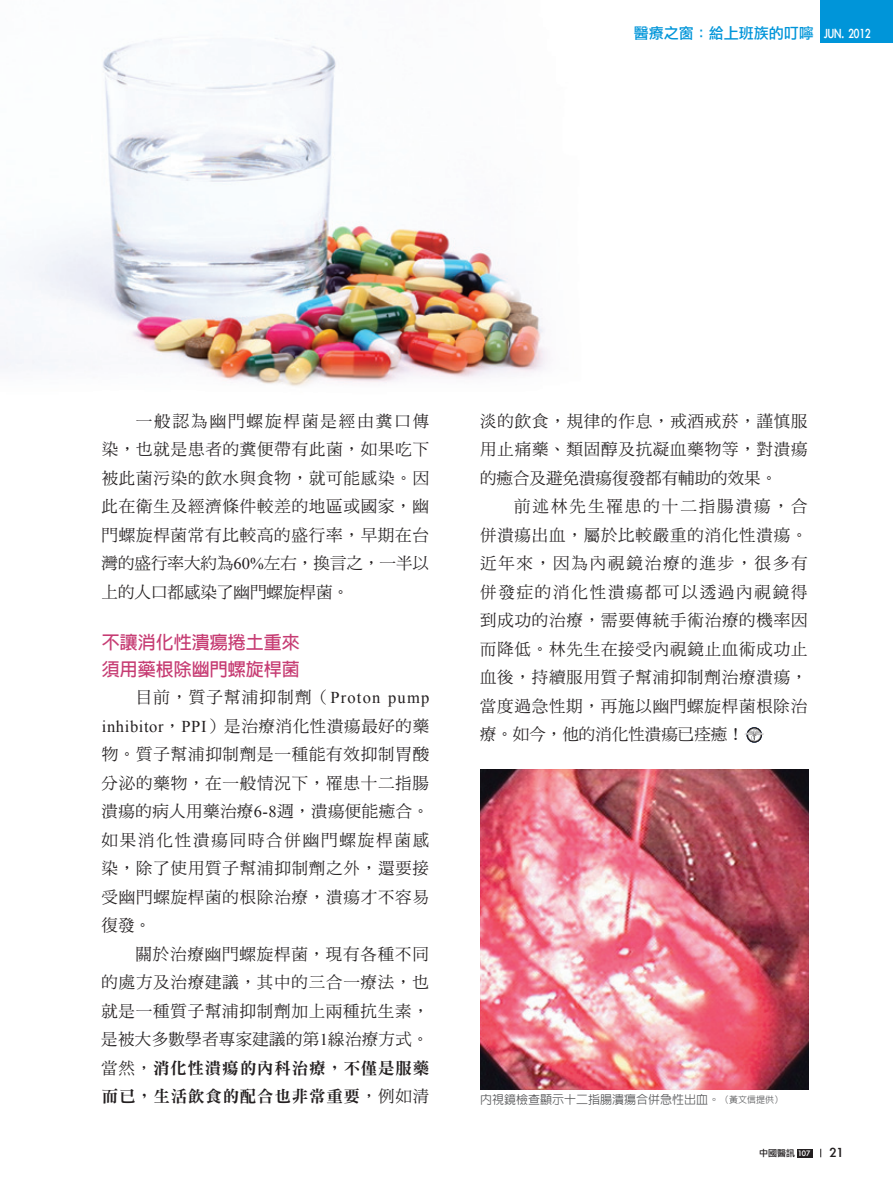
<style>
.page{position:relative;width:893px;height:1191px;background:#fff}
.page>*{position:absolute;margin:0;border:0;box-sizing:border-box;transform-origin:0 0}
.t1{font:700 18px/27px "Lin Gothic";color:#c63c73}
.t2{font:16.5px/28.5px "DF Ming Std W5";letter-spacing:.045em;color:#231f20;text-align:justify}
.t3{font:16.5px/28.5px "DF Ming Std W9";letter-spacing:.045em;color:#231f20}
.t4{font:15px "Li Gothic Med";color:#0095d9}
.t5{font:15px "Li Gothic Med";color:#231f20}
.t6{font:500 12px "Lin Gothic";color:#57585a}
.t7{font:9px "Li Gothic Med";color:#231f20}
.s1{color:#fff}
.s2{font-family:"Times New Roman"}
.s3{font-family:"DF Ming Std W5"}
.s4{font-size:9px}
</style>
<div class="page">
<img style="left:0;top:38px;width:548px;height:348px">
<svg style="left:746px;top:727px;width:16px;height:15px"></svg>
<svg style="left:744px;top:728px;width:20px;height:13px"></svg>
<img style="left:480px;top:769px;width:328px;height:320px">
<div style="left:797px;top:1148px;width:15px;height:9px;background:#231f20"></div>
<div style="left:821px;top:0;width:72px;height:43px;background:#0095d9"></div>
<p class="t4" style="left:634px;top:26px;width:238px">醫療之窗：給上班族的叮嚀 <span class="s1">JUN. 2012</span></p>
<p class="t2" style="left:101px;top:406px;width:329px;text-indent:34px">一般認為幽門螺旋桿菌是經由糞口傳染，也就是患者的糞便帶有此菌，如果吃下被此菌污染的飲水與食物，就可能感染。因此在衛生及經濟條件較差的地區或國家，幽門螺旋桿菌常有比較高的盛行率，早期在台灣的盛行率大約為<span class="s2">60%</span>左右，換言之，一半以上的人口都感染了幽門螺旋桿菌。</p>
<p class="t1" style="left:102px;top:629px;width:200px">不讓消化性潰瘍捲土重來須用藥根除幽門螺旋桿菌</p>
<p class="t2" style="left:102px;top:682px;width:329px;text-indent:34px">目前，質子幫浦抑制劑（<span class="s2">Proton pump inhibitor</span>，<span class="s2">PPI</span>）是治療消化性潰瘍最好的藥物。質子幫浦抑制劑是一種能有效抑制胃酸分泌的藥物，在一般情況下，罹患十二指腸潰瘍的病人用藥治療<span class="s2">6-8</span>週，潰瘍便能癒合。如果消化性潰瘍同時合併幽門螺旋桿菌感染，除了使用質子幫浦抑制劑之外，還要接受幽門螺旋桿菌的根除治療，潰瘍才不容易復發。</p>
<p class="t2" style="left:101px;top:939px;width:329px;text-indent:34px">關於治療幽門螺旋桿菌，現有各種不同的處方及治療建議，其中的三合一療法，也就是一種質子幫浦抑制劑加上兩種抗生素，是被大多數學者專家建議的第<span class="s2">1</span>線治療方式。</p>
<p class="t3" style="left:101px;top:1053px;width:330px"><span class="s3">當然，</span>消化性潰瘍的內科治療，不僅是服藥而已，生活飲食的配合也非常重要<span class="s3">，例如清</span></p>
<p class="t2" style="left:480px;top:406px;width:329px">淡的飲食，規律的作息，戒酒戒菸，謹慎服用止痛藥、類固醇及抗凝血藥物等，對潰瘍的癒合及避免潰瘍復發都有輔助的效果。</p>
<p class="t2" style="left:480px;top:492px;width:329px;text-indent:34px">前述林先生罹患的十二指腸潰瘍，合併潰瘍出血，屬於比較嚴重的消化性潰瘍。近年來，因為內視鏡治療的進步，很多有併發症的消化性潰瘍都可以透過內視鏡得到成功的治療，需要傳統手術治療的機率因而降低。林先生在接受內視鏡止血術成功止血後，持續服用質子幫浦抑制劑治療潰瘍，當度過急性期，再施以幽門螺旋桿菌根除治療。如今，他的消化性潰瘍已痊癒！</p>
<p class="t6" style="left:480px;top:1093px;width:304px">內視鏡檢查顯示十二指腸潰瘍合併急性出血。<span class="s4">（黃文信提供）</span></p>
<p class="t7" style="left:759px;top:1148px;width:53px">中國醫訊 <span class="s1">107</span></p>
<p class="t5" style="left:829px;top:1144px;width:15px">21</p>
</div>
